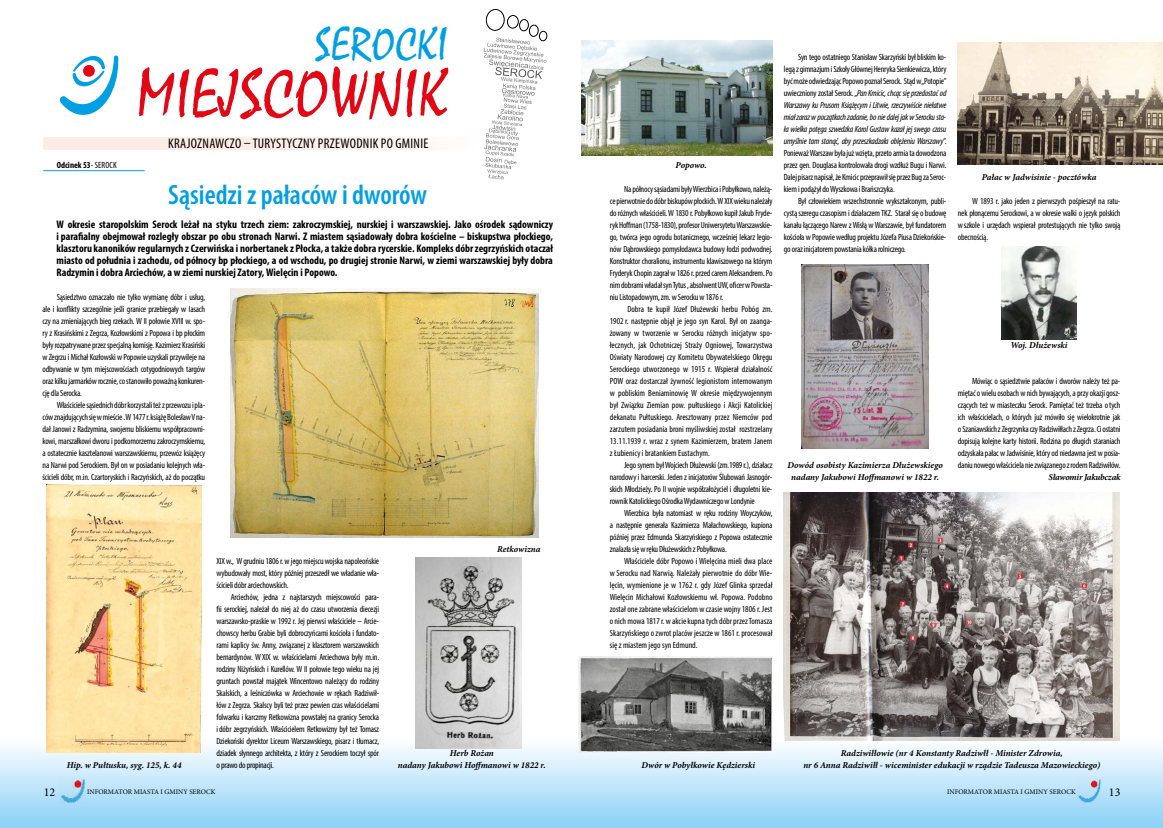
<style>
.page{position:relative;width:1163px;height:828px;background:#fff}
.page>*{position:absolute;margin:0;border:0;box-sizing:border-box;transform-origin:0 0}
.t1{font:70px "Mistral";letter-spacing:.025em;color:#e30613;scale:.9 1}
.t2{font:48px "Mistral";letter-spacing:.025em;color:#009fe3;scale:.9 1}
.t3{font:600 condensed 28px "Myriad Pro";color:#009fe3}
.t4{font:condensed 14px "Myriad Pro";letter-spacing:.02em;color:#000}
.t5{font:12px "Minion Pro";color:#000}
.t6{font:700 condensed 11px/12px "Myriad Pro";color:#000;text-align:justify}
.t7{font:condensed 9px/12px "Myriad Pro";letter-spacing:-.02em;color:#000;text-align:justify}
.t8{font:italic 700 9px/12px "Minion Pro";letter-spacing:-.005em;color:#000;text-align:center}
.t9{font:italic 700 9px "Minion Pro";letter-spacing:-.025em;color:#000}
.t10{font:700 condensed 9px "Myriad Pro";color:#000}
.t11{font:7px "Minion Pro";color:#000}
.s1{font-weight:400}
.s2{font-style:italic}
</style>
<div class="page">
<div style="left:0;top:738px;width:1162px;height:90px;background:linear-gradient(to bottom,#fefdfe,#8bd2f7)"></div>
<img style="left:60px;top:777px;width:27px;height:26px">
<svg style="left:43px;top:137px;width:380px;height:12px;background:#fdeee7"></svg>
<hr style="left:43px;top:170px;width:102px;height:1px;background:#009fe3">
<svg style="left:483px;top:9px;width:65px;height:170px"></svg>
<svg style="left:60px;top:55px;width:58px;height:60px"></svg>
<img style="left:1075px;top:777px;width:28px;height:26px">
<img style="left:231px;top:288px;width:307px;height:249px">
<img style="left:46px;top:485px;width:156px;height:268px">
<img style="left:578px;top:657px;width:194px;height:95px">
<img style="left:957px;top:43px;width:205px;height:121px">
<img style="left:581px;top:41px;width:191px;height:115px">
<img style="left:783px;top:492px;width:336px;height:248px">
<img style="left:415px;top:558px;width:106px;height:191px">
<img style="left:801px;top:264px;width:127px;height:185px">
<img style="left:1001px;top:246px;width:74px;height:93px">
<p class="t10" style="left:57px;top:159px;width:62px">Odcinek 53<span class="s1">- SEROCK</span></p>
<h2 class="t2" style="left:315px;top:16px;width:148px">SEROCKI</h2>
<h1 class="t1" style="left:137px;top:53px;width:345px">MIEJSCOWNIK</h1>
<h3 class="t4" style="left:168px;top:135px;width:262px">KRAJOZNAWCZO – TURYSTYCZNY PRZEWODNIK PO GMINIE</h3>
<h3 class="t3" style="left:168px;top:179px;width:260px">Sąsiedzi z pałaców i dworów</h3>
<p class="t6" style="left:57px;top:218px;width:498px">W okresie staropolskim Serock leżał na styku trzech ziem: zakroczymskiej, nurskiej i warszawskiej. Jako ośrodek sądowniczy i parafialny obejmował rozległy obszar po obu stronach Narwi. Z miastem sąsiadowały dobra kościelne – biskupstwa płockiego, klasztoru kanoników regularnych z Czerwińska i norbertanek z Płocka, a także dobra rycerskie. Kompleks dóbr zegrzyńskich otaczał miasto od południa i zachodu, od północy bp płockiego, a od wschodu, po drugiej stronie Narwi, w ziemi warszawskiej były dobra Radzymin i dobra Arciechów, a w ziemi nurskiej Zatory, Wielęcin i Popowo.</p>
<p class="t7" style="left:43px;top:291px;width:164px;text-indent:14px">Sąsiedztwo oznaczało nie tylko wymianę dóbr i usług, ale i konflikty szczególnie jeśli granice przebiegały w lasach czy na zmieniających bieg rzekach. W II połowie XVIII w. spo&shy;ry z Krasińskimi z Zegrza, Kozłowskimi z Popowa i bp płockim były rozpatrywane przez specjalną komisję. Kazimierz Krasiński wZegrzu i Michał Kozłowski w Popowie uzyskali przywileje na odbywanie w tym miejscowościach cotygodniowych targów oraz kilku jarmarków rocznie, co stanowiło poważną konkuren&shy;cję dla Serocka.</p>
<p class="t7" style="left:43px;top:399px;width:164px;text-indent:14px">Właściciele sąsiednich dóbr korzystali też z przewozu i pla&shy;ców znajdujących się w mieście . W 1477 r. książę Bolesław V na&shy;dał Janowi z Radzymina, swojemu bliskiemu współpracowni&shy;kowi, marszałkowi dworu i podkomorzemu zakroczymskiemu, a ostatecznie kasztelanowi warszawskiemu, przewóz książęcy na Narwi pod Serockiem. Był on w posiadaniu kolejnych wła&shy;ścicieli dóbr, m.in. Czartoryskich i Raczyńskich, aż do początku</p>
<p class="t8" style="left:67px;top:759px;width:116px">Hip. w Pułtusku, syg. 125, k. 44</p>
<p class="t7" style="left:216px;top:555px;width:164px">XIX w., W grudniu 1806 r. w jego miejscu wojska napoleońskie wybudowały most, który później przeszedł we władanie wła&shy;ścicieli dóbr arciechowskich.</p>
<p class="t7" style="left:216px;top:591px;width:164px;text-indent:14px">Arciechów, jedna z najstarszych miejscowości para&shy;fii serockiej, należał do niej aż do czasu utworzenia diecezji warszawsko-praskie w 1992 r. Jej pierwsi właściciele – Arcie&shy;chowscy herbu Grabie byli dobroczyńcami kościoła i fundato&shy;rami kaplicy św. Anny, związanej z klasztorem warszawskich bernardynów. WXIX w. właścicielami Arciechowa były m.in. rodziny Niżyńskich i Kurellów. W II połowie tego wieku na jej gruntach powstał majątek Wincentowo należący do rodziny Skalskich, a leśniczówka w Arciechowie w rękach Radziwił&shy;łów z Zegrza. Skalscy byli też przez pewien czas właścicielami folwarku i karczmy Retkowizna powstałej na granicy Serocka idóbr zegrzyńskich. Właścicielem Retkowizny był też Tomasz Dziekoński dyrektor Liceum Warszawskiego, pisarz i tłumacz, dziadek słynnego architekta, z który z Serockiem toczył spór oprawo do propinacji.</p>
<p class="t8" style="left:497px;top:543px;width:45px">Retkowizna</p>
<p class="t8" style="left:398px;top:747px;width:149px">Herb Rożan<br>nadany Jakubowi Hoffmanowi w 1822 r.</p>
<p class="t8" style="left:675px;top:159px;width:33px">Popowo.</p>
<p class="t7" style="left:609px;top:183px;width:164px;text-indent:14px">Na północy sąsiadami były Wierzbica i Pobyłkowo, należą&shy;ce pierwotnie do dóbr biskupów płockich. W XIX wieku należały do różnych właścicieli. W 1830 r. Pobyłkowo kupił Jakub Fryde&shy;ryk Hoffman (1758-1830), profesor Uniwersytetu Warszawskie&shy;go, twórca jego ogrodu botanicznego, wcześniej lekarz legio&shy;nów Dąbrowskiego pomysłodawca budowy łodzi podwodnej.<br>Konstruktor choralionu, instrumentu klawiszowego na którym Fryderyk Chopin zagrał w 1826 r. przed carem Aleksandrem. Po nim dobrami władał syn Tytus , absolwent UW, oficer w Powsta&shy;niu Listopadowym, zm. w Serocku w 1876 r.</p>
<p class="t7" style="left:609px;top:303px;width:164px;text-indent:18px">Dobra te kupił Józef Dłużewski herbu Pobóg zm.<br>1902 r. następnie objął je jego syn Karol. Był on zaanga&shy;żowany w tworzenie w Serocku różnych inicjatyw spo&shy;łecznych, jak Ochotniczej Straży Ogniowej, Towarzystwa Oświaty Narodowej czy Komitetu Obywatelskiego Okręgu Serockiego utworzonego w 1915 r. Wspierał działalność POW oraz dostarczał żywność legionistom internowanym w pobliskim Beniaminowię W okresie międzywojennym był Związku Ziemian pow. pułtuskiego i Akcji Katolickiej dekanatu Pułtuskiego. Aresztowany przez Niemców pod zarzutem posiadania broni myśliwskiej został rozstrzelany 13.11.1939 r. wraz z synem Kazimierzem, bratem Janem z Łubienicy i bratankiem Eustachym.</p>
<p class="t7" style="left:609px;top:459px;width:164px;text-indent:14px">Jego synem był Wojciech Dłużewski (zm.1989 r.), działacz narodowy i harcerski. Jeden z inicjatorów Ślubowań Jasnogór&shy;skich Młodzieży. Po II wojnie współzałożyciel i długoletni kie&shy;rownik Katolickiego Ośrodka Wydawniczego w Londynie</p>
<p class="t7" style="left:609px;top:507px;width:164px;text-indent:14px">Wierzbica była natomiast w ręku rodziny Woyczyków, a następnie generała Kazimierza Małachowskiego, kupiona później przez Edmunda Skarzyńskiego z Popowa ostatecznie znalazła się w ręku Dłużewskich z Pobyłkowa.</p>
<p class="t7" style="left:609px;top:555px;width:164px;text-indent:14px">Właściciele dóbr Popowo i Wielęcina mieli dwa place w Serocku nad Narwią. Należały pierwotnie do dóbr Wie&shy;lęcin, wymienione je w 1762 r. gdy Józef Glinka sprzedał Wielęcin Michałowi Kozłowskiemu wł. Popowa. Podobno został one zabrane właścicielom w czasie wojny 1806 r. Jest o nich mowa 1817 r. w akcie kupna tych dóbr przez Tomasza Skarzyńskiego o zwrot placów jeszcze w 1861 r. procesował się z miastem jego syn Edmund.</p>
<p class="t7" style="left:783px;top:51px;width:164px;text-indent:14px">Syn tego ostatniego Stanisław Skarzyński był bliskim ko&shy;legą z gimnazjum i Szkoły Głównej Henryka Sienkiewicza, który być może odwiedzając Popowo poznał Serock. Stąd w „Potopie” uwieczniony został Serock. „<span class="s2">Pan Kmicic, chcąc się przedostać od Warszawy ku Prusom Książęcym i Litwie, rzeczywiście niełatwe miał zaraz w początkach zadanie, bo nie dalej jak w Serocku sta&shy;ła wielka potęga szwedzka Karol Gustaw kazał jej swego czasu umyślnie tam stanąć, aby przeszkadzała oblężeniu Warszawy</span>”.<br>Ponieważ Warszaw była już wzięta, przeto armia ta dowodzona przez gen. Douglasa kontrolowała drogi wzdłuż Bugu i Narwi.<br>Dalej pisarz napisał, że Kmicic przeprawił się przez Bug za Seroc&shy;kiem i podążył do Wyszkowa i Brańszczyka.</p>
<p class="t7" style="left:783px;top:195px;width:164px;text-indent:14px">Był człowiekiem wszechstronnie wykształconym, publi&shy;cystą szeregu czasopism i działaczem TKZ. Starał się o budowę kanału łączącego Narew z Wisłą w Warszawie, był fundatorem kościoła w Popowie według projektu Józefa Piusa Dziekońskie&shy;go oraz inicjatorem powstania kółka rolniczego.</p>
<p class="t8" style="left:981px;top:171px;width:116px">Pałac w Jadwisinie - pocztówka</p>
<p class="t7" style="left:957px;top:195px;width:164px;text-indent:14px">W 1893 r. jako jeden z pierwszych pośpieszył na ratu&shy;nek płonącemu Serockowi, a w okresie walki o język polskich wszkole i urzędach wspierał protestujących nie tylko swoją obecnością.</p>
<p class="t8" style="left:787px;top:459px;width:157px">Dowód osobisty Kazimierza Dłużewskiego nadany Jakubowi Hoffmanowi w 1822 r.</p>
<p class="t8" style="left:1010px;top:339px;width:59px">Woj. Dłużewski</p>
<p class="t7" style="left:957px;top:375px;width:164px;text-indent:14px">Mówiąc o sąsiedztwie pałaców i dworów należy też pa&shy;miętać o wielu osobach w nich bywających, a przy okazji gosz&shy;czących też w miasteczku Serock. Pamiętać też trzeba otych ich właścicielach, o których już mówiło się wielokrotnie jak oSzaniawskich z Zegrzynka czy Radziwiłłach z Zegrza. Ci ostatni dopisują kolejne karty historii. Rodzina po długich staraniach odzyskała pałac w Jadwisinie, który od niedawna jest w posia&shy;daniu nowego właściciela nie związanego z rodem Radziwiłów.</p>
<p class="t9" style="left:1048px;top:471px;width:73px">Sławomir Jakubczak</p>
<p class="t8" style="left:641px;top:759px;width:115px">Dwór w Pobyłkowie Kędzierski</p>
<p class="t8" style="left:803px;top:747px;width:298px">Radziwiłłowie (nr 4 Konstanty Radziwłł - Minister Zdrowia,<br>nr 6 Anna Radziwiłł - wiceminister edukacji w rządzie Tadeusza Mazowieckiego)</p>
<h3 class="t5" style="left:44px;top:784px;width:13px">12</h3>
<p class="t11" style="left:87px;top:787px;width:130px">INFORMATOR MIASTA I GMINY SEROCK</p>
<p class="t11" style="left:946px;top:787px;width:130px">INFORMATOR MIASTA I GMINY SEROCK</p>
<h3 class="t5" style="left:1108px;top:784px;width:13px">13</h3>
<p class="t11" style="left:87px;top:788px;width:130px">INFORMATOR MIASTA I GMINY SEROCK</p>
<p class="t11" style="left:946px;top:788px;width:130px">INFORMATOR MIASTA I GMINY SEROCK</p>
</div>
